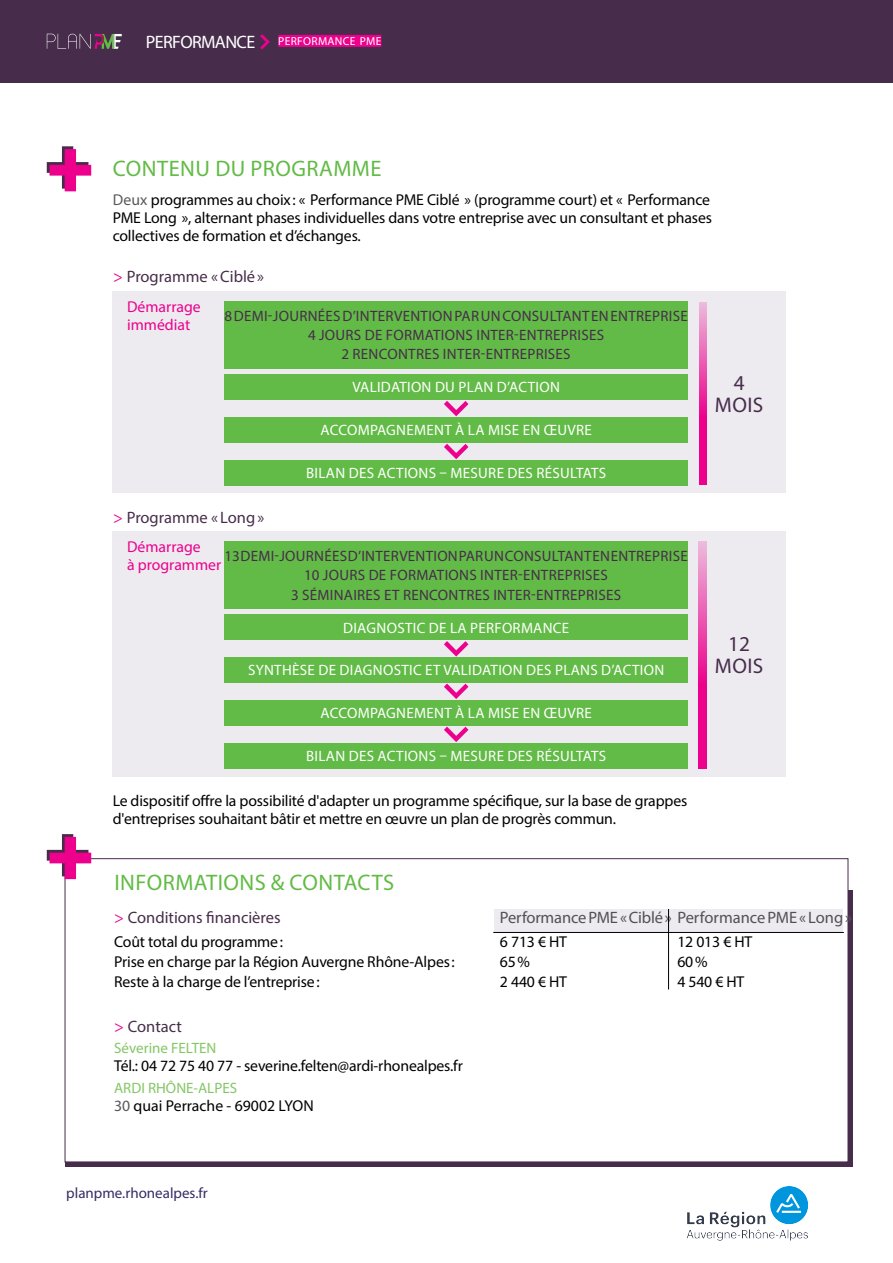
<style>
.page{position:relative;width:893px;height:1263px;background:#fff}
.page>*{position:absolute;margin:0;border:0;box-sizing:border-box;transform-origin:0 0}
.t1{font:22.5px "Myriad Pro";letter-spacing:.02em;color:#62bb46}
.t2{font:21.15px/21.1px "Myriad Pro";letter-spacing:.02em;color:#472d4b;text-align:center}
.t3{font:18px "Myriad Pro";letter-spacing:-.035em;color:#fff}
.t4{font:16.5px "Myriad Pro";color:#472d4b}
.t5{font:16.5px "Myriad Pro";letter-spacing:-.01em;color:#58595b}
.t6{font:15.75px/20.1px "Myriad Pro";letter-spacing:-.01em;color:#000}
.t7{font:15.75px/18px "Myriad Pro";color:#ec008c}
.t8{font:15px/19.4px "Myriad Pro";letter-spacing:.02em;color:#472d4b;text-align:center}
.t9{font:15px "Myriad Pro";letter-spacing:.02em;color:#fff}
.t10{font:15px "Myriad Pro";color:#84c665}
.t11{font:15px "Myriad Pro";color:#362c66}
.t12{font:11.55px "Myriad Pro";letter-spacing:.03em;color:#fff}
.s1{color:#58595b}
.s2{color:#ec008c}
</style>
<div class="page">
<div style="left:65px;top:890px;width:788px;height:276px;background:#472d4b"></div>
<div style="left:65px;top:858px;width:783px;height:304px;background:#fff;border:1px solid #472d4b"></div>
<div style="left:494px;top:909px;width:349px;height:23px;background:#edeaf0"></div>
<hr style="left:493px;top:932px;width:351px;height:1px;background:#000">
<hr style="left:668px;top:909px;width:1px;height:80px;background:#000">
<svg style="left:47px;top:834px;width:44px;height:45px"></svg>
<div style="left:0;top:0;width:893px;height:83px;background:#472d4b"></div>
<svg style="left:47px;top:34px;width:75px;height:15px"></svg>
<div style="left:278px;top:35px;width:103px;height:12px;background:#ec008c"></div>
<svg style="left:260px;top:34px;width:10px;height:16px"></svg>
<img style="left:687px;top:1186px;width:122px;height:55px">
<svg style="left:47px;top:146px;width:44px;height:45px"></svg>
<div style="left:113px;top:291px;width:673px;height:202px;background:#edeaf0"></div>
<div style="left:113px;top:531px;width:673px;height:246px;background:#edeaf0"></div>
<div style="left:224px;top:301px;width:464px;height:67px;background:#62bb46"></div>
<div style="left:224px;top:541px;width:464px;height:67px;background:#62bb46"></div>
<div style="left:224px;top:374px;width:464px;height:26px;background:#62bb46"></div>
<div style="left:224px;top:614px;width:464px;height:26px;background:#62bb46"></div>
<div style="left:224px;top:417px;width:464px;height:26px;background:#62bb46"></div>
<div style="left:224px;top:700px;width:464px;height:26px;background:#62bb46"></div>
<div style="left:224px;top:657px;width:464px;height:26px;background:#62bb46"></div>
<div style="left:224px;top:460px;width:464px;height:26px;background:#62bb46"></div>
<div style="left:224px;top:743px;width:464px;height:25px;background:#62bb46"></div>
<svg style="left:699px;top:302px;width:8px;height:183px"></svg>
<svg style="left:699px;top:541px;width:8px;height:228px;background:#ec3ca5"></svg>
<svg style="left:444px;top:444px;width:24px;height:15px"></svg>
<svg style="left:444px;top:727px;width:24px;height:15px"></svg>
<svg style="left:444px;top:683px;width:24px;height:16px"></svg>
<svg style="left:444px;top:401px;width:24px;height:15px"></svg>
<svg style="left:444px;top:641px;width:24px;height:15px"></svg>
<p class="t3" style="left:146px;top:31px;width:111px">performance</p>
<p class="t12" style="left:278px;top:34px;width:105px">PERFORMANCE PME</p>
<h1 class="t1" style="left:113px;top:155px;width:270px">Contenu du programm e</h1>
<p class="t6" style="left:113px;top:190px;width:601px;line-height:18px;text-align:justify"><span class="s1">Deux</span> programmes au choix: « Performance PME Ciblé » (programme court) et « Performance PME Long », alternant phases individuelles dans votre entreprise avec un consultant et phases collectives de formation et d’échanges.</p>
<p class="t4" style="left:113px;top:267px;width:153px"><span class="s2">&gt;</span> Programme « Ciblé»</p>
<p class="t7" style="left:127px;top:298px;width:75px">Démarrage immédiat</p>
<p class="t8" style="left:224px;top:306px;width:465px">8 demi-journées d’intervention par un consultant en entreprise<br>4 jours de formations inter-entreprises<br>2 rencontres inter-entreprises</p>
<p class="t9" style="left:352px;top:378px;width:209px">Validation du plan d’action</p>
<p class="t9" style="left:320px;top:421px;width:11px">ACCO</p>
<p class="t9" style="left:358px;top:421px;width:22px">MPAGNE</p>
<p class="t9" style="left:414px;top:421px;width:22px">MENT</p>
<p class="t9" style="left:455px;top:421px;width:129px">À LA MISE EN ŒUVRE</p>
<p class="t9" style="left:306px;top:464px;width:52px">BILAN DES</p>
<p class="t9" style="left:378px;top:464px;width:10px">ACTIONS</p>
<p class="t9" style="left:440px;top:464px;width:33px">– MESURE</p>
<p class="t9" style="left:507px;top:464px;width:9px">DES</p>
<p class="t9" style="left:536px;top:464px;width:9px">RÉSU</p>
<p class="t9" style="left:570px;top:464px;width:15px">LTATS</p>
<p class="t4" style="left:113px;top:507px;width:153px"><span class="s2">&gt;</span> Programme « Long»</p>
<p class="t7" style="left:127px;top:538px;width:96px">Démarrage<br>à programmer</p>
<p class="t8" style="left:224px;top:546px;width:465px">13 demi-journées d’intervention par un consultant en entreprise<br>10 jours de formations inter-entreprises<br>3 séminaires et rencontres inter-entreprises</p>
<p class="t9" style="left:343px;top:618px;width:10px">DIAGNOSTIC</p>
<p class="t9" style="left:429px;top:618px;width:51px">DE LA PERFOR</p>
<p class="t9" style="left:521px;top:618px;width:23px">MANC</p>
<p class="t9" style="left:562px;top:618px;width:9px">e</p>
<p class="t9" style="left:248px;top:661px;width:101px">SYNTHèSE DE DIAGNOSTIC</p>
<p class="t9" style="left:425px;top:661px;width:52px">ET VALIDATION</p>
<p class="t9" style="left:526px;top:661px;width:9px">DES</p>
<p class="t9" style="left:555px;top:661px;width:26px">PLANS</p>
<p class="t9" style="left:601px;top:661px;width:22px">D’ACTION</p>
<p class="t9" style="left:320px;top:704px;width:11px">ACCO</p>
<p class="t9" style="left:358px;top:704px;width:22px">MPAGNE</p>
<p class="t9" style="left:414px;top:704px;width:22px">MENT</p>
<p class="t9" style="left:455px;top:704px;width:129px">À LA MISE EN ŒUVRE</p>
<p class="t9" style="left:306px;top:747px;width:52px">BILAN DES</p>
<p class="t9" style="left:378px;top:747px;width:10px">ACTIONS</p>
<p class="t9" style="left:440px;top:747px;width:33px">– MESURE</p>
<p class="t9" style="left:507px;top:747px;width:9px">DES</p>
<p class="t9" style="left:536px;top:747px;width:9px">RÉSU</p>
<p class="t9" style="left:570px;top:747px;width:15px">LTATS</p>
<p class="t6" style="left:113px;top:792px;width:576px;line-height:18px">Le dispositif offre la possibilité d'adapter un programme spécifique, sur la base de grappes d'entreprises souhaitant bâtir et mettre en œuvre un plan de progrès commun.</p>
<h2 class="t2" style="left:715px;top:372px;width:50px">4 mois</h2>
<h2 class="t2" style="left:715px;top:633px;width:50px">12 mois</h2>
<h1 class="t1" style="left:114px;top:869px;width:281px">informations &amp; contacts</h1>
<p class="t4" style="left:114px;top:907px;width:168px"><span class="s2">&gt;</span> Conditions financières</p>
<p class="t6" style="left:114px;top:932px;width:342px">Coût total du programme:<br>Prise en charge par la Région Auvergne Rhône-Alpes:<br>Reste à la charge de l’entreprise:</p>
<p class="t4" style="left:114px;top:1016px;width:69px"><span class="s2">&gt;</span> Contact</p>
<p class="t10" style="left:114px;top:1039px;width:87px">Séverine FELTEN</p>
<p class="t6" style="left:114px;top:1055px;width:350px">Tél.: 04 72 75 40 77 - severine.felten@ardi-rhonealpes.fr</p>
<p class="t10" style="left:114px;top:1078px;width:9px">ARDI</p>
<p class="t10" style="left:148px;top:1078px;width:75px">RHÔNE-ALPES</p>
<p class="t6" style="left:114px;top:1095px;width:190px"><span class="s1">30</span> quai Perrache - 69002 LYON</p>
<p class="t11" style="left:66px;top:1184px;width:143px">planpme.rhonealpes.fr</p>
<p class="t5" style="left:500px;top:907px;width:354px">Performance PME « Ciblé» Performance PME « Long»</p>
<p class="t6" style="left:677px;top:931px;width:77px">12 013 € HT<br>60%<br>4 540 € HT</p>
<p class="t6" style="left:500px;top:931px;width:69px">6 713 € HT<br>65%<br>2 440 € HT</p>
</div>
